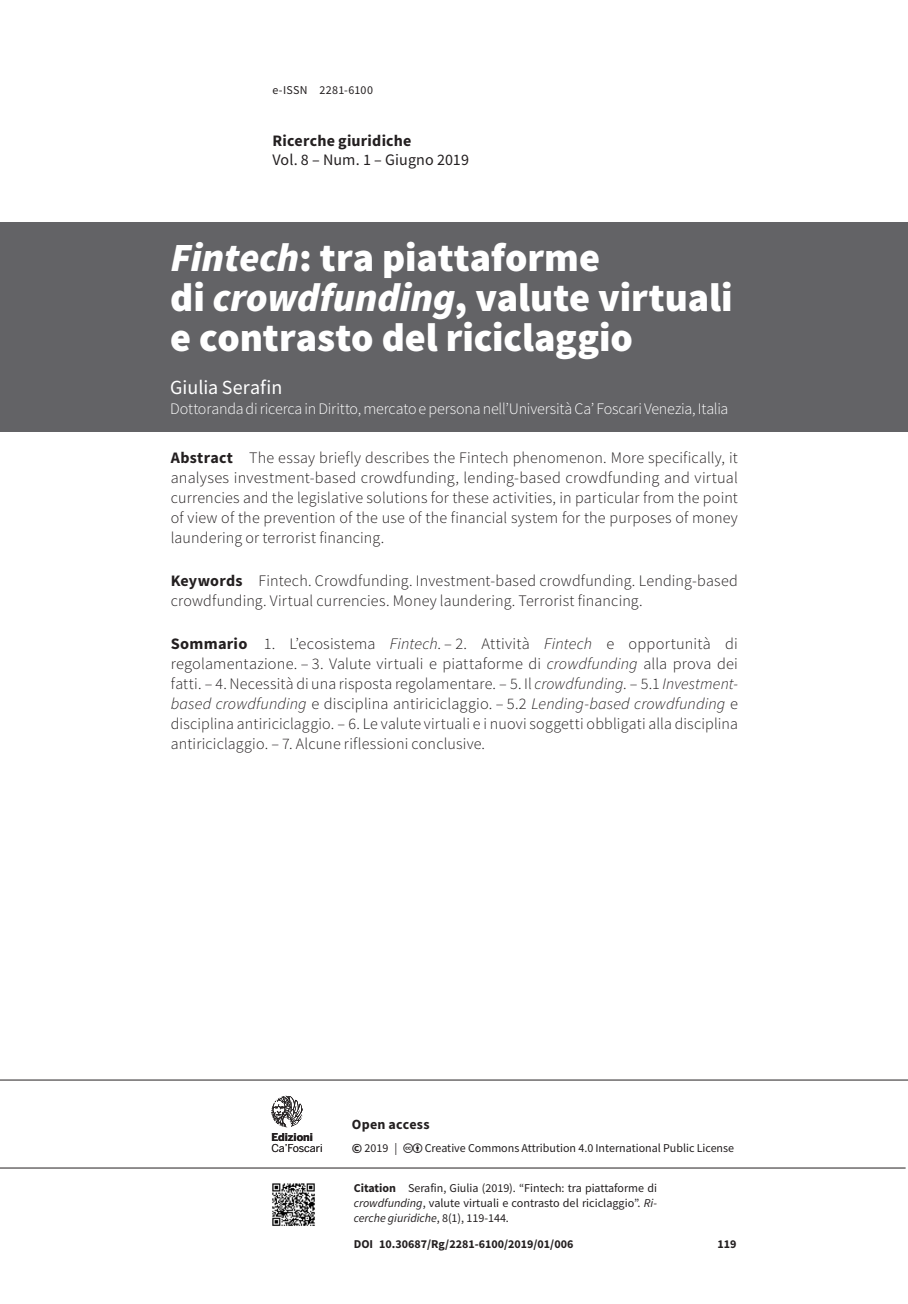
<style>
.page{position:relative;width:908px;height:1304px;background:#fff}
.page>*{position:absolute;margin:0;border:0;box-sizing:border-box;transform-origin:0 0}
.t1{font:900 40px/40px "Source Sans Pro";letter-spacing:-.005em;color:#fff}
.t2{font:20px "Source Sans Pro";letter-spacing:-.005em;color:#fff}
.t3{font:300 16px/20px "Source Sans Pro";letter-spacing:.01em;color:#231f20;text-align:justify}
.t4{font:300 16px "Source Sans Pro";letter-spacing:-.015em;color:#fff}
.t5{font:16px "Source Sans Pro";letter-spacing:.01em;color:#231f20}
.t6{font:700 16px "Source Sans Pro";letter-spacing:.015em;color:#231f20}
.t7{font:700 14px "Source Sans Pro";letter-spacing:.02em;color:#231f20}
.t8{font:12px/15px "Source Sans Pro";color:#231f20;text-align:justify}
.t9{font:700 12px "Source Sans Pro";color:#231f20}
.t10{font:12px "Source Sans Pro";letter-spacing:.02em;color:#231f20}
.t11{font:10.8px "Benton Sans";letter-spacing:-.01em;color:#231f20}
.t12{font:700 10.8px "Benton Sans";color:#231f20}
.s1{font-style:italic}
.s2{font-weight:700}
.s3{font-weight:700;font-size:14px}
</style>
<div class="page">
<hr style="left:0;top:1168px;width:905px;height:1px;background:#231f20">
<img style="left:272px;top:1183px;width:43px;height:43px">
<svg style="left:271px;top:1096px;width:32px;height:31px"></svg>
<hr style="left:0;top:1080px;width:907px;height:1px;background:#231f20">
<div style="left:0;top:223px;width:907px;height:209px;background:#636366"></div>
<p class="t10" style="left:272px;top:82px;width:102px">e-ISSN 2281-6100</p>
<p class="t6" style="left:272px;top:130px;width:141px">Ricerche giuridiche</p>
<p class="t5" style="left:272px;top:150px;width:198px">Vol. 8 – Num. 1 – Giugno 2019</p>
<h1 class="t1" style="left:170px;top:237px;width:563px"><span class="s1">Fintech</span>: tra piattaforme<br>di <span class="s1">crowdfunding</span>, valute virtuali e contrasto del riciclaggio</h1>
<p class="t2" style="left:170px;top:375px;width:113px">Giulia Serafin</p>
<p class="t4" style="left:170px;top:399px;width:559px">Dottoranda di ricerca in Diritto, mercato e persona nell’Università Ca’ Foscari Venezia, Italia</p>
<p class="t3" style="left:171px;top:448px;width:568px"><span class="s2">Abstract</span> The essay briefly describes the Fintech phenomenon. More specifically, it analyses investment-based crowdfunding, lending-based crowdfunding and virtual currencies and the legislative solutions for these activities, in particular from the point of view of the prevention of the use of the financial system for the purposes of money laundering or terrorist financing.</p>
<p class="t3" style="left:171px;top:571px;width:568px"><span class="s2">Keywords</span> Fintech. Crowdfunding. Investment-based crowdfunding. Lending-based crowdfunding. Virtual currencies. Money laundering. Terrorist financing.</p>
<p class="t3" style="left:171px;top:633px;width:568px"><span class="s2">Sommario</span> 1. L’ecosistema <span class="s1">Fintech</span>. – 2. Attività <span class="s1">Fintech</span> e opportunità di regolamentazione. – 3. Valute virtuali e piattaforme di <span class="s1">crowdfunding</span> alla prova dei fatti. – 4. Necessità di una risposta regolamentare. – 5. Il <span class="s1">crowdfunding</span>. – 5.1 <span class="s1">Investment&shy;based crowdfunding</span> e disciplina antiriciclaggio. – 5.2 <span class="s1">Lending-based crowdfunding</span> e disciplina antiriciclaggio. – 6. Le valute virtuali e i nuovi soggetti obbligati alla disciplina antiriciclaggio. – 7. Alcune riflessioni conclusive.</p>
<p class="t12" style="left:271px;top:1131px;width:43px">Edizioni</p>
<p class="t11" style="left:271px;top:1142px;width:53px">Ca’Foscari</p>
<p class="t7" style="left:351px;top:1115px;width:79px">Open access</p>
<p class="t8" style="left:351px;top:1140px;width:47px"><span class="s3">©</span> 2019 |</p>
<p class="t8" style="left:424px;top:1140px;width:311px">Creative Commons Attribution 4.0 International Public License</p>
<p class="t8" style="left:353px;top:1181px;width:305px"><span class="s2">Citation</span> Serafin, Giulia (2019). “Fintech: tra piattaforme di <span class="s1">crowdfunding</span>, valute virtuali e contrasto del riciclaggio”. <span class="s1">Ri&shy;cerche giuridiche</span>, 8(1), 119-144.</p>
<p class="t9" style="left:353px;top:1236px;width:221px">DOI 10.30687/Rg/2281-6100/2019/01/006</p>
<p class="t9" style="left:717px;top:1236px;width:21px">119</p>
</div>
